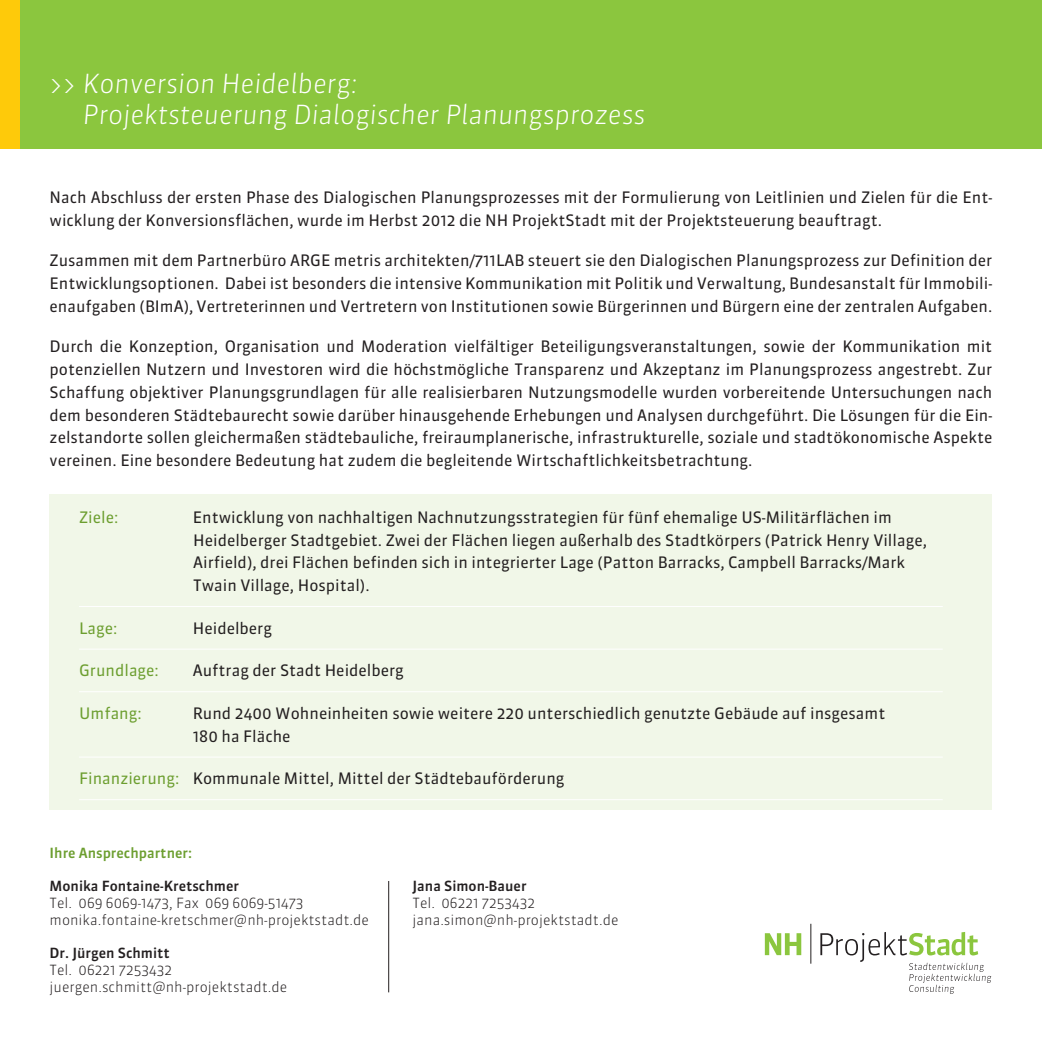
<style>
.page{position:relative;width:1042px;height:1042px;background:#fff}
.page>*{position:absolute;margin:0;border:0;box-sizing:border-box;transform-origin:0 0}
.s2_hl_weiss{font:italic 300 26.25px/31.5px "Sanuk";color:#fff}
.Fliesstext{font:15.75px/22.8px "Sanuk";color:#231f20;text-align:justify}
.s2_Aufzählung_Fließ{font:15.75px/22.8px "Sanuk";color:#231f20}
.s2_Aufzählung_Fließ-2{font:15.75px "Sanuk";color:#6c9e2f}
.s2_Kontaktadresse_Li{font:300 14px "Sanuk";color:#231f20}
.s2_Kontaktadresse_Na{font:500 14px "Sanuk";color:#231f20}
.s2_Kontaktadresse_gr{font:500 14px "Sanuk";color:#6c9e2f}
.s1{color:#6c9e2f}
</style>
<div class="page">
<div style="left:0;top:0;width:1042px;height:149px;background:#8bc63e"></div>
<div style="left:0;top:0;width:20px;height:149px;background:#feca0a"></div>
<svg style="left:820px;top:932px;width:171px;height:62px"></svg>
<hr style="left:810px;top:924px;width:1px;height:39px;background:#231f20">
<svg style="left:765px;top:933px;width:36px;height:22px"></svg>
<hr style="left:388px;top:881px;width:1px;height:111px;background:#231f20">
<div style="left:50px;top:495px;width:942px;height:315px;background:#f1f7e8"></div>
<hr style="left:79px;top:606px;width:864px;height:1px;background:#fff">
<hr style="left:79px;top:649px;width:864px;height:1px;background:#fff">
<hr style="left:79px;top:691px;width:864px;height:1px;background:#fff">
<hr style="left:79px;top:756px;width:864px;height:1px;background:#fff">
<hr style="left:79px;top:799px;width:864px;height:1px;background:#fff">
<p class="s2_hl_weiss" style="left:83px;top:68px;width:564px;text-indent:-33px">&gt;&gt; Konversion Heidelberg:<br>Projektsteuerung Dialogischer Planungsprozess</p>
<p class="Fliesstext" style="left:50px;top:186px;width:944px">Nach Abschluss der ersten Phase des Dialogischen Planungsprozesses mit der Formulierung von Leitlinien und Zielen für die Ent&shy;wicklung der Konversionsflächen, wurde im Herbst 2012 die NH ProjektStadt mit der Projektsteuerung beauftragt.</p>
<p class="Fliesstext" style="left:50px;top:249px;width:944px">Zusammen mit dem Partnerbüro ARGE metris architekten/711LAB steuert sie den Dialogischen Planungsprozess zur Definition der Entwicklungsoptionen. Dabei ist besonders die intensive Kommunikation mit Politik und Verwaltung, Bundesanstalt für Immobili&shy;enaufgaben (BImA), Vertreterinnen und Vertretern von Institutionen sowie Bürgerinnen und Bürgern eine der zentralen Aufgaben.</p>
<p class="Fliesstext" style="left:50px;top:335px;width:944px">Durch die Konzeption, Organisation und Moderation vielfältiger Beteiligungsveranstaltungen, sowie der Kommunikation mit potenziellen Nutzern und Investoren wird die höchstmögliche Transparenz und Akzeptanz im Planungsprozess angestrebt. Zur Schaffung objektiver Planungsgrundlagen für alle realisierbaren Nutzungsmodelle wurden vorbereitende Untersuchungen nach dem besonderen Städtebaurecht sowie darüber hinausgehende Erhebungen und Analysen durchgeführt. Die Lösungen für die Ein&shy;zelstandorte sollen gleichermaßen städtebauliche, freiraumplanerische, infrastrukturelle, soziale und stadtökonomische Aspekte vereinen. Eine besondere Bedeutung hat zudem die begleitende Wirtschaftlichkeitsbetrachtung.</p>
<p class="s2_Aufzählung_Fließ-2" style="left:79px;top:507px;width:41px">Ziele:</p>
<p class="s2_Aufzählung_Fließ" style="left:193px;top:506px;width:735px">Entwicklung von nachhaltigen Nachnutzungsstrategien für fünf ehemalige US-Militärflächen im Heidelberger Stadtgebiet. Zwei der Flächen liegen außerhalb des Stadtkörpers (Patrick Henry Village, Airfield), drei Flächen befinden sich in integrierter Lage (Patton Barracks, Campbell Barracks/Mark Twain Village, Hospital).</p>
<p class="s2_Aufzählung_Fließ-2" style="left:79px;top:618px;width:40px">Lage:</p>
<p class="s2_Aufzählung_Fließ" style="left:193px;top:617px;width:81px">Heidelberg</p>
<p class="s2_Aufzählung_Fließ-2" style="left:79px;top:661px;width:81px">Grundlage:</p>
<p class="s2_Aufzählung_Fließ" style="left:193px;top:659px;width:213px">Auftrag der Stadt Heidelberg</p>
<p class="s2_Aufzählung_Fließ-2" style="left:79px;top:703px;width:64px">Umfang:</p>
<p class="s2_Aufzählung_Fließ" style="left:193px;top:702px;width:694px">Rund 2400 Wohneinheiten sowie weitere 220 unterschiedlich genutzte Gebäude auf insgesamt<br>180 ha Fläche</p>
<p class="s2_Aufzählung_Fließ" style="left:79px;top:767px;width:487px"><span class="s1">Finanzierung:</span> Kommunale Mittel, Mittel der Städtebauförderung</p>
<p class="s2_Kontaktadresse_gr" style="left:50px;top:844px;width:144px">Ihre Ansprechpartner:</p>
<p class="s2_Kontaktadresse_Na" style="left:50px;top:877px;width:191px">Monika Fontaine-Kretschmer</p>
<p class="s2_Kontaktadresse_Li" style="left:50px;top:894px;width:255px">Tel. 069 6069-1473, Fax 069 6069-51473</p>
<p class="s2_Kontaktadresse_Li" style="left:50px;top:911px;width:321px">monika.fontaine-kretschmer@nh-projektstadt.de</p>
<p class="s2_Kontaktadresse_Na" style="left:50px;top:944px;width:122px">Dr. Jürgen Schmitt</p>
<p class="s2_Kontaktadresse_Li" style="left:50px;top:961px;width:124px">Tel. 06221 7253432</p>
<p class="s2_Kontaktadresse_Li" style="left:50px;top:978px;width:239px">juergen.schmitt@nh-projektstadt.de</p>
<p class="s2_Kontaktadresse_Na" style="left:412px;top:877px;width:116px">Jana Simon-Bauer</p>
<p class="s2_Kontaktadresse_Li" style="left:412px;top:894px;width:124px">Tel. 06221 7253432</p>
<p class="s2_Kontaktadresse_Li" style="left:412px;top:911px;width:207px">jana.simon@nh-projektstadt.de</p>
</div>
